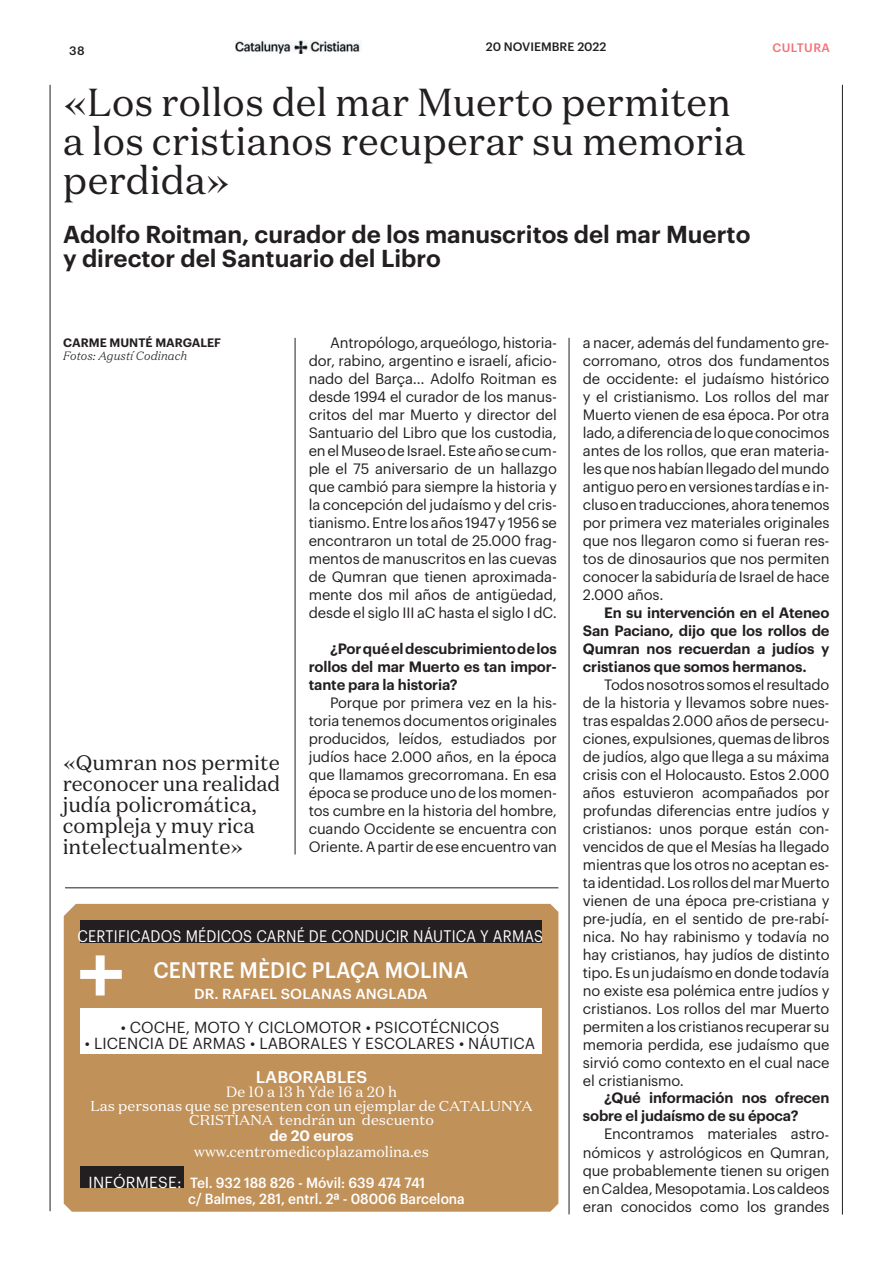
<style>
.page{position:relative;width:893px;height:1263px;background:#fff}
.page>*{position:absolute;margin:0;border:0;box-sizing:border-box;transform-origin:0 0}
.t1{font:39px/39px "Domaine Text";color:#231f20}
.t2{font:600 24px/24px "Graphik";color:#231f20}
.t3{font:500 22.05px "Graphik";letter-spacing:.005em;color:#fff;scale:.94 1}
.t4{font:21px/21px "Domaine Text";color:#231f20}
.t5{font:500 16.5px "Graphik";letter-spacing:.005em;color:#fff;scale:1.04 1}
.t6{font:16.35px "Graphik";letter-spacing:.015em;color:#fff;scale:.88 1}
.t7{font:15.75px "Graphik";letter-spacing:.005em;color:#231f20}
.t8{font:14.85px "Domaine Text";color:#fff}
.t9{font:600 14.85px "Graphik";color:#fff}
.t10{font:14.7px/18px "Graphik";letter-spacing:-.01em;color:#231f20;text-align:justify}
.t11{font:600 14.7px/18px "Graphik";letter-spacing:-.01em;color:#231f20;text-align:justify}
.t12{font:500 14.4px/15.1px "Graphik";letter-spacing:-.005em;color:#fff;scale:.94 1}
.t13{font:14.25px/14.2px "Domaine Text";color:#fff;text-align:center;scale:1.04 1}
.t14{font:500 14.25px "Graphik";letter-spacing:.005em;color:#fff;scale:1.04 1}
.t15{font:italic 300 12px "Domaine Text";color:#231f20}
.t16{font:600 12px "Graphik";color:#231f20}
.t17{font:500 12px "Graphik";color:#231f20}
.t18{font:500 12px "Graphik";letter-spacing:.035em;color:#f27278}
.s1{font-weight:400;font-size:15.75px}
</style>
<div class="page">
<img style="left:235px;top:40px;width:127px;height:14px">
<div style="left:64px;top:904px;width:494px;height:308px;background:#c1915a"></div>
<div style="left:80px;top:1008px;width:462px;height:46px;background:#fff"></div>
<div style="left:80px;top:920px;width:462px;height:23px;background:#231f20"></div>
<hr style="left:65px;top:887px;width:493px;height:1px;background:#231f20">
<div style="left:80px;top:1167px;width:103px;height:21px;background:#231f20"></div>
<div style="left:80px;top:970px;width:42px;height:9px;background:#fff"></div>
<div style="left:96px;top:955px;width:9px;height:40px;background:#fff"></div>
<hr style="left:50px;top:85px;width:1px;height:1126px;background:#231f20">
<hr style="left:842px;top:85px;width:1px;height:1129px;background:#231f20">
<hr style="left:295px;top:338px;width:1px;height:516px;background:#231f20">
<hr style="left:569px;top:338px;width:1px;height:876px;background:#231f20">
<p class="t17" style="left:69px;top:41px;width:17px">38</p>
<p class="t17" style="left:486px;top:38px;width:122px">20 NOVIEMBRE 2022</p>
<p class="t18" style="left:772px;top:39px;width:59px">CULTURA</p>
<h1 class="t1" style="left:63px;top:83px;width:684px">«Los rollos del mar Muerto permiten a los cristianos recuperar su memoria perdida»</h1>
<h2 class="t2" style="left:63px;top:220px;width:689px">Adolfo Roitman, curador de los manuscritos del mar Muerto y director del Santuario del Libro</h2>
<p class="t16" style="left:63px;top:333px;width:159px">CARME MUNTÉ MARGALEF</p>
<p class="t15" style="left:63px;top:349px;width:126px">Fotos: Agustí Codinach</p>
<h3 class="t4" style="left:63px;top:752px;width:219px">«Qumran nos permite reconocer una realidad judía policromática, compleja y muy rica intelectualmente»</h3>
<p class="t10" style="left:309px;top:332px;width:250px;text-indent:21px">Antropólogo, arqueólogo, historia&shy;dor, rabino, argentino e israelí, aficio&shy;nado del Barça… Adolfo Roitman es desde 1994 el curador de los manus&shy;critos del mar Muerto y director del Santuario del Libro que los custodia, en el Museo de Israel. Este año se cum&shy;ple el 75 aniversario de un hallazgo que cambió para siempre la historia y la concepción del judaísmo y del cris&shy;tianismo. Entre los años 1947 y 1956 se encontraron un total de 25.000 frag&shy;mentos de manuscritos en las cuevas de Qumran que tienen aproximada&shy;mente dos mil años de antigüedad, desde el siglo III aC hasta el siglo I dC.</p>
<p class="t11" style="left:309px;top:638px;width:250px;text-indent:21px">¿Por qué el descubrimiento de los rollos del mar Muerto es tan impor&shy;tante para la historia?</p>
<p class="t10" style="left:309px;top:692px;width:250px;text-indent:21px">Porque por primera vez en la his&shy;toria tenemos documentos originales producidos, leídos, estudiados por judíos hace 2.000 años, en la época que llamamos grecorromana. En esa época se produce uno de los momen&shy;tos cumbre en la historia del hombre, cuando Occidente se encuentra con Oriente. A partir de ese encuentro van</p>
<p class="t6" style="left:78px;top:924px;width:531px">CERTIFICADOS MÉDICOS CARNÉ DE CONDUCIR NÁUTICA Y ARMAS</p>
<h3 class="t3" style="left:154px;top:953px;width:336px">CENTRE MÈDIC PLAÇA MOLINA</h3>
<p class="t14" style="left:194px;top:983px;width:226px">DR. RAFAEL SOLANAS ANGLADA</p>
<p class="t7" style="left:121px;top:1016px;width:380px">• COCHE, MOTO Y CICLOMOTOR • PSICOTÉCNICOS</p>
<p class="t7" style="left:85px;top:1031px;width:452px">• LICENCIA DE ARMAS • LABORALES Y ESCOLARES • NÁUTICA</p>
<p class="t5" style="left:256px;top:1064px;width:109px">LABORABLES</p>
<p class="t8" style="left:226px;top:1082px;width:173px">De 10 a 13 h Yde 16 a 20 h</p>
<p class="t13" style="left:90px;top:1099px;width:427px">Las personas que se presenten con un ejemplar de CATALUNYA<br>CRISTIANA tendrán un descuento</p>
<p class="t9" style="left:270px;top:1124px;width:86px">de 20 euros</p>
<p class="t8" style="left:194px;top:1142px;width:236px">www.centromedicoplazamolina.es</p>
<p class="t12" style="left:188px;top:1174px;width:296px;text-indent:-100px"><span class="s1">INFÓRMESE:</span> Tel. 932 188 826 - Móvil: 639 474 741<br>c/ Balmes, 281, entrl. 2ª - 08006 Barcelona</p>
<p class="t10" style="left:583px;top:332px;width:248px">a nacer, además del fundamento gre&shy;corromano, otros dos fundamentos de occidente: el judaísmo histórico y el cristianismo. Los rollos del mar Muerto vienen de esa época. Por otra lado, a diferencia de lo que conocimos antes de los rollos, que eran materia&shy;les que nos habían llegado del mundo antiguo pero en versiones tardías e in&shy;cluso en traducciones, ahora tenemos por primera vez materiales originales que nos llegaron como si fueran res&shy;tos de dinosaurios que nos permiten conocer la sabiduría de Israel de hace 2.000 años.</p>
<p class="t11" style="left:583px;top:602px;width:248px;text-indent:21px">En su intervención en el Ateneo San Paciano, dijo que los rollos de Qumran nos recuerdan a judíos y cristianos que somos hermanos.</p>
<p class="t10" style="left:583px;top:674px;width:248px;text-indent:21px">Todos nosotros somos el resultado de la historia y llevamos sobre nues&shy;tras espaldas 2.000 años de persecu&shy;ciones, expulsiones, quemas de libros de judíos, algo que llega a su máxima crisis con el Holocausto. Estos 2.000 años estuvieron acompañados por profundas diferencias entre judíos y cristianos: unos porque están con&shy;vencidos de que el Mesías ha llegado mientras que los otros no aceptan es&shy;ta identidad. Los rollos del mar Muerto vienen de una época pre-cristiana y pre-judía, en el sentido de pre-rabí&shy;nica. No hay rabinismo y todavía no hay cristianos, hay judíos de distinto tipo. Es un judaísmo en donde todavía no existe esa polémica entre judíos y cristianos. Los rollos del mar Muerto permiten a los cristianos recuperar su memoria perdida, ese judaísmo que sirvió como contexto en el cual nace el cristianismo.</p>
<p class="t11" style="left:583px;top:1088px;width:248px;text-indent:21px">¿Qué información nos ofrecen sobre el judaísmo de su época?</p>
<p class="t10" style="left:583px;top:1124px;width:248px;text-indent:21px">Encontramos materiales astro&shy;nómicos y astrológicos en Qumran, que probablemente tienen su origen en Caldea, Mesopotamia. Los caldeos eran conocidos como los grandes</p>
</div>
